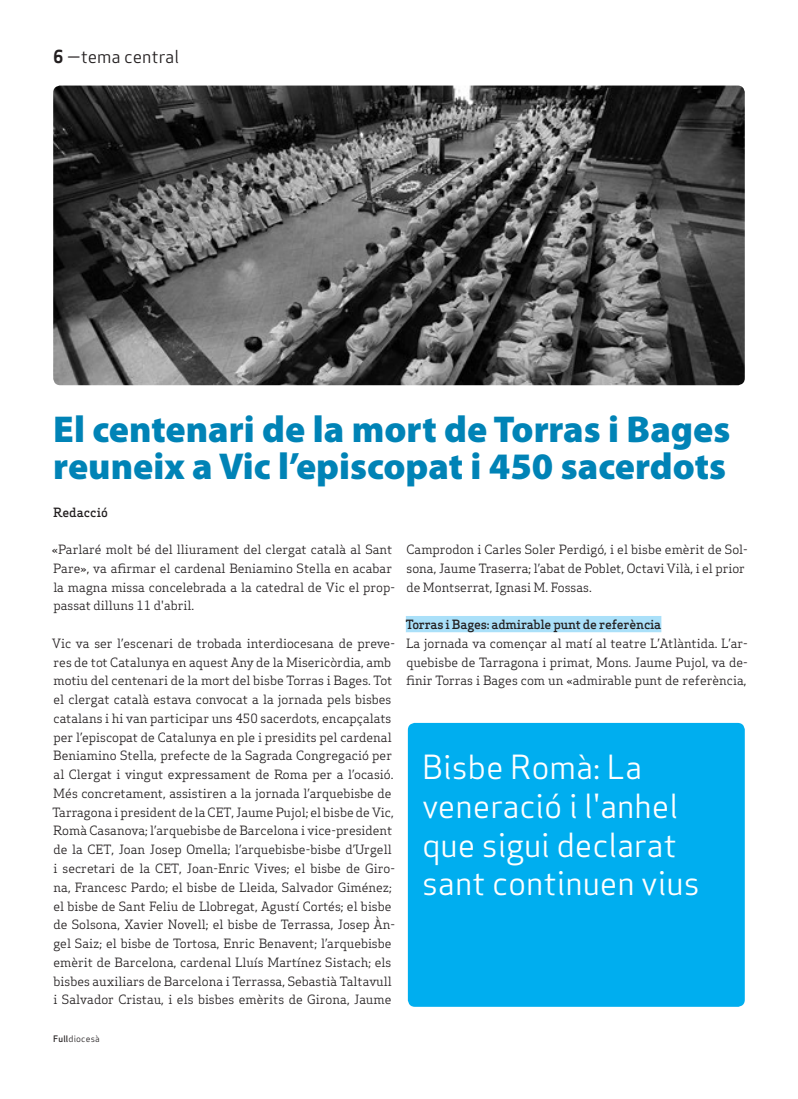
<style>
.page{position:relative;width:798px;height:1099px;background:#fff}
.page>*{position:absolute;margin:0;border:0;box-sizing:border-box;transform-origin:0 0}
.Titulars{font:900 37.5px/37.5px "Myriad Pro";color:#0083b6}
.Pastilla_Destacat{font:32.5px/38.8px "Apex Sans Book T";color:#fff}
.Capçalera{font:17.5px "Apex Sans Book T";color:#231f20}
.Text_General{font:12.5px/18.8px "Apex Serif";color:#231f20}
.Text_General-2{font:500 12.5px "Apex Serif";letter-spacing:-.02em;color:#231f20}
.Autors{font:500 12.5px "Apex Serif";color:#231f20}
.Data_Peu{font:8.75px "Apex Sans Book T";letter-spacing:.02em;color:#231f20}
.s1{font-family:"Apex Sans Bold T"}
.s2{font-family:"Apex Sans Medium T"}
</style>
<div class="page">
<div style="left:405px;top:616px;width:256px;height:16px;background:#aae0f9"></div>
<img style="left:53px;top:86px;width:691px;height:299px">
<div style="left:407px;top:723px;width:337px;height:283px;background:#00aeef;border-radius:7px"></div>
<p class="Capçalera" style="left:53px;top:46px;width:127px"><span class="s1">6</span> —tema central</p>
<p class="Titulars" style="left:53px;top:408px;width:678px">El centenari de la mort de Torras i Bages reuneix a Vic l’episcopat i 450 sacerdots</p>
<p class="Autors" style="left:53px;top:504px;width:56px">Redacció</p>
<p class="Text_General" style="left:52px;top:540px;width:344px">«Parlaré molt bé del lliurament del clergat català al Sant Pare», va afirmar el cardenal Beniamino Stella en acabar la magna missa concelebrada a la catedral de Vic el prop&shy;passat dilluns 11 d'abril.</p>
<p class="Text_General" style="left:52px;top:633px;width:344px">Vic va ser l’escenari de trobada interdiocesana de preve&shy;res de tot Catalunya en aquest Any de la Misericòrdia, amb motiu del centenari de la mort del bisbe Torras i Bages. Tot el clergat català estava convocat a la jornada pels bisbes catalans i hi van participar uns 450 sacerdots, encapçalats per l’episcopat de Catalunya en ple i presidits pel cardenal Beniamino Stella, prefecte de la Sagrada Congregació per al Clergat i vingut expressament de Roma per a l’ocasió.<br>Més concretament, assistiren a la jornada l’arquebisbe de Tarragona i president de la CET, Jaume Pujol; el bisbe de Vic, Romà Casanova; l’arquebisbe de Barcelona i vice-president de la CET, Joan Josep Omella; l’arquebisbe-bisbe d’Urgell i secretari de la CET, Joan-Enric Vives; el bisbe de Giro&shy;na, Francesc Pardo; el bisbe de Lleida, Salvador Giménez; el bisbe de Sant Feliu de Llobregat, Agustí Cortés; el bisbe de Solsona, Xavier Novell; el bisbe de Terrassa, Josep Àn&shy;gel Saiz; el bisbe de Tortosa, Enric Benavent; l’arquebisbe emèrit de Barcelona, cardenal Lluís Martínez Sistach; els bisbes auxiliars de Barcelona i Terrassa, Sebastià Taltavull i Salvador Cristau, i els bisbes emèrits de Girona, Jaume</p>
<p class="Data_Peu" style="left:53px;top:1032px;width:48px"><span class="s2">Full</span>diocesà</p>
<p class="Text_General" style="left:406px;top:540px;width:343px">Camprodon i Carles Soler Perdigó, i el bisbe emèrit de Sol&shy;sona, Jaume Traserra; l’abat de Poblet, Octavi Vilà, i el prior de Montserrat, Ignasi M. Fossas.</p>
<p class="Text_General-2" style="left:405px;top:616px;width:257px">Torras i Bages: admirable punt de referència</p>
<p class="Text_General" style="left:406px;top:633px;width:343px;text-align:justify">La jornada va començar al matí al teatre L’Atlàntida. L’ar&shy;quebisbe de Tarragona i primat, Mons. Jaume Pujol, va de&shy;finir Torras i Bages com un «admirable punt de referència,</p>
<p class="Pastilla_Destacat" style="left:422px;top:747px;width:279px">Bisbe Romà: La veneració i l'anhel que sigui declarat sant continuen vius</p>
</div>
